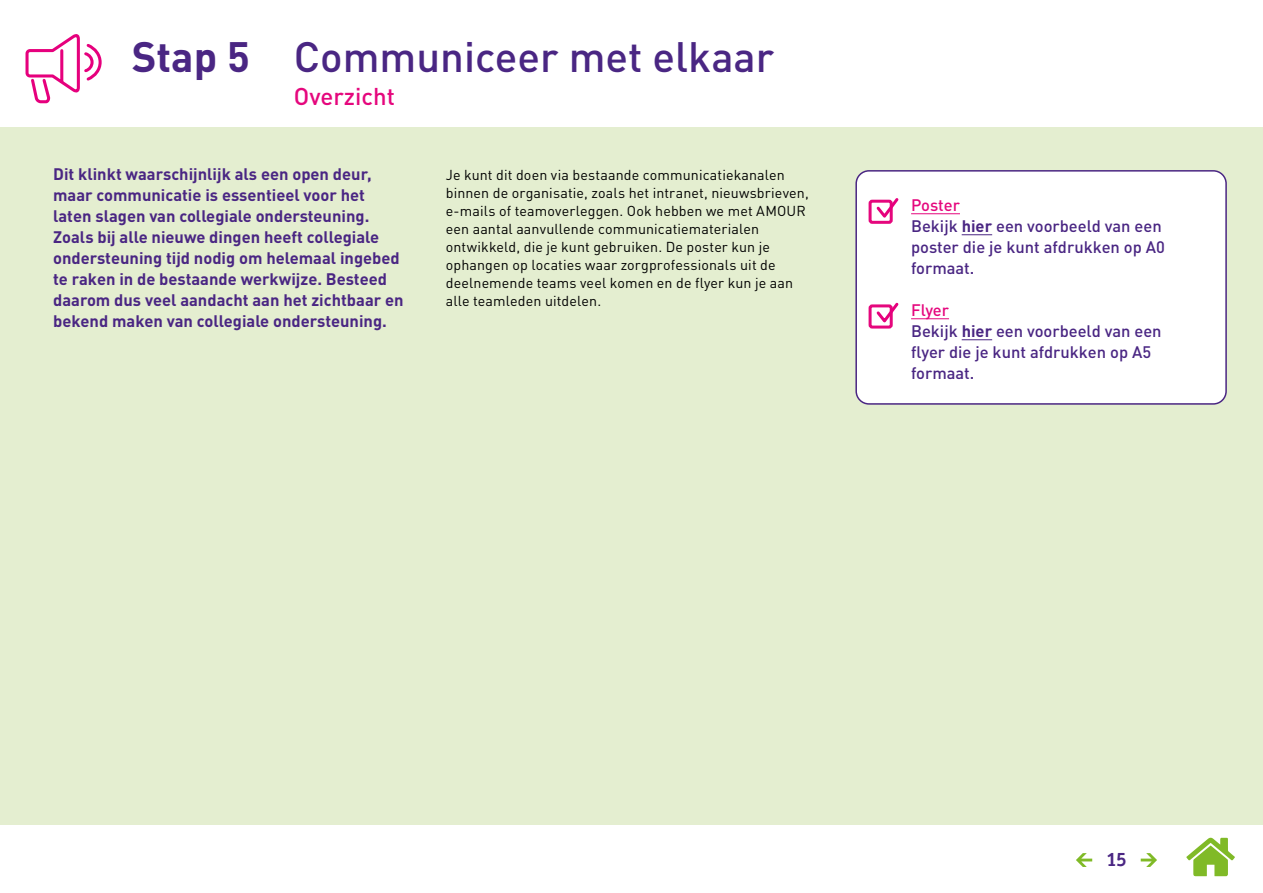
<style>
.page{position:relative;width:1263px;height:893px;background:#fff}
.page>*{position:absolute;margin:0;border:0;box-sizing:border-box;transform-origin:0 0}
.t1{font:500 42px "DINOT";color:#4a2683}
.t2{font:500 24px "DINOT";color:#e5077d}
.t3{font:700 19.5px "Officina Sans ITC Pro";color:#4a2683}
.t4{font:700 16.5px/21px "DINOT";color:#4a2683}
.t5{font:500 16.5px/21px "DINOT";color:#4a2683}
.t6{font:14.25px/18px "DINOT";letter-spacing:.005em;color:#000}
.s1{font-weight:700}
.s2{color:#e5077d}
</style>
<div class="page">
<svg style="left:1186px;top:837px;width:49px;height:39px"></svg>
<svg style="left:1076px;top:853px;width:16px;height:14px"></svg>
<svg style="left:1141px;top:853px;width:16px;height:14px"></svg>
<div style="left:0;top:128px;width:1263px;height:697px;background:#e4eed0"></div>
<div style="left:856px;top:171px;width:370px;height:233px;background:#fff;border-radius:13px"></div>
<div style="left:855px;top:170px;width:372px;height:235px;border:2px solid #4a2683;border-radius:13px"></div>
<hr style="left:911px;top:213px;width:49px;height:1px;background:#e5077d">
<hr style="left:962px;top:234px;width:30px;height:1px;background:#4a2683">
<hr style="left:911px;top:318px;width:38px;height:1px;background:#e5077d">
<hr style="left:962px;top:339px;width:30px;height:1px;background:#4a2683">
<div style="left:868px;top:200px;width:25px;height:24px;border:3px solid #e5077d;border-radius:2px"></div>
<svg style="left:874px;top:198px;width:25px;height:23px"></svg>
<div style="left:868px;top:304px;width:25px;height:25px;border:3px solid #e5077d;border-radius:2px"></div>
<svg style="left:874px;top:302px;width:25px;height:24px"></svg>
<svg style="left:25px;top:34px;width:77px;height:70px"></svg>
<h1 class="t1" style="left:132px;top:30px;width:644px"><span class="s1">Stap 5</span> Communiceer met elkaar</h1>
<h2 class="t2" style="left:294px;top:81px;width:103px">Overzicht</h2>
<p class="t4" style="left:53px;top:163px;width:352px">Dit klinkt waarschijnlijk als een open deur, maar communicatie is essentieel voor het laten slagen van collegiale ondersteuning.<br>Zoals bij alle nieuwe dingen heeft collegiale ondersteuning tijd nodig om helemaal ingebed te raken in de bestaande werkwijze. Besteed daarom dus veel aandacht aan het zichtbaar en bekend maken van collegiale ondersteuning.</p>
<p class="t6" style="left:446px;top:166px;width:364px">Je kunt dit doen via bestaande communicatiekanalen binnen de organisatie, zoals het intranet, nieuwsbrieven, e-mails of teamoverleggen. Ook hebben we met AMOUR een aantal aanvullende communicatiematerialen ontwikkeld, die je kunt gebruiken. De poster kun je ophangen op locaties waar zorgprofessionals uit de deelnemende teams veel komen en de flyer kun je aan alle teamleden uitdelen.</p>
<p class="t5" style="left:911px;top:194px;width:255px"><span class="s2">Poster<br></span>Bekijk <span class="s1">hier</span> een voorbeeld van een poster die je kunt afdrukken op A0 formaat.</p>
<p class="t5" style="left:911px;top:299px;width:252px"><span class="s2">Flyer<br></span>Bekijk <span class="s1">hier</span> een voorbeeld van een flyer die je kunt afdrukken op A5 formaat.</p>
<h3 class="t3" style="left:1106px;top:847px;width:22px">15</h3>
</div>
